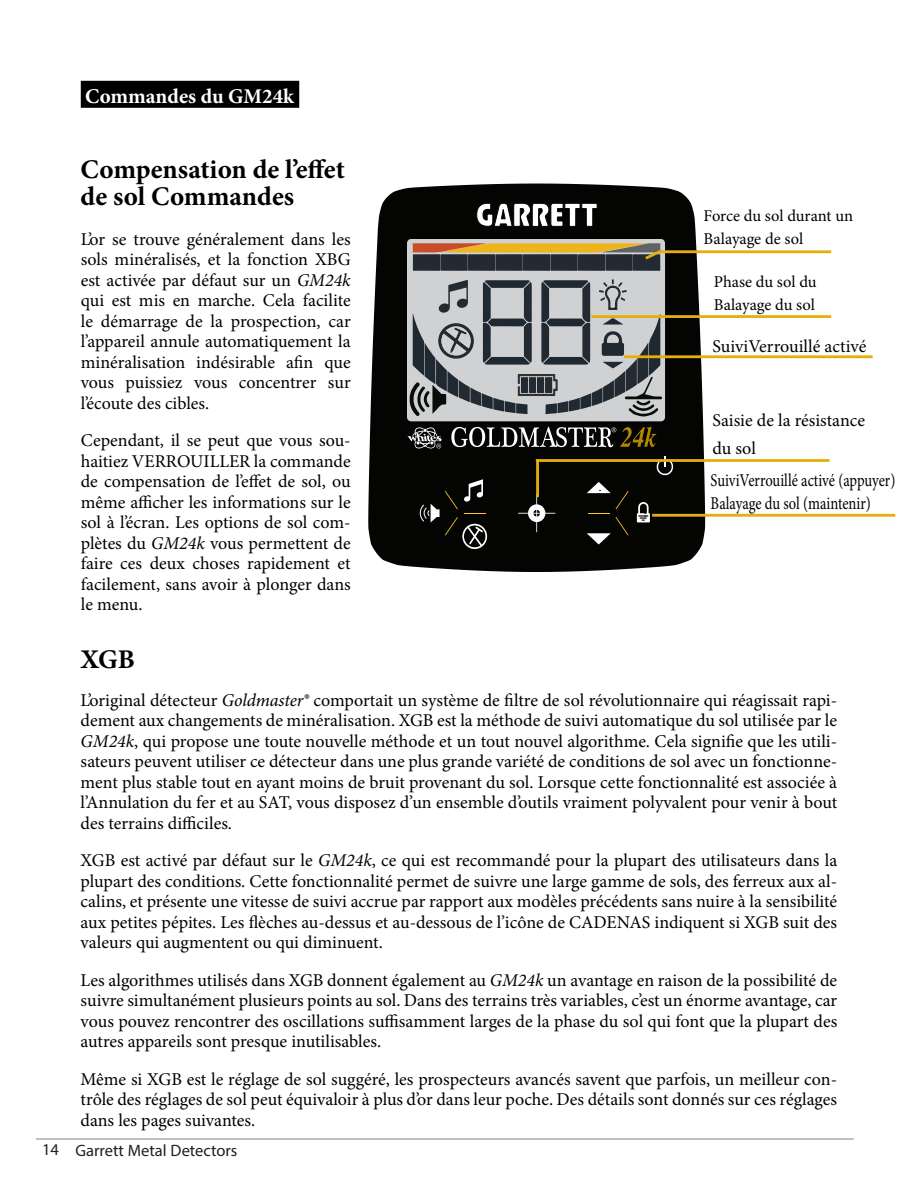
<style>
.page{position:relative;width:918px;height:1188px;background:#fff}
.page>*{position:absolute;margin:0;border:0;box-sizing:border-box;transform-origin:0 0}
.Paragraph_Style64{font:700 27px/27px "Minion Pro";color:#000}
.Paragraph_Style1{font:700 21px "Minion Pro";color:#fff}
.Paragraph_Style64-2{font:18px/20.5px "Minion Pro";color:#000;text-align:justify}
.Paragraph_Style1-2{font:18px "Minion Pro";color:#000;scale:.81 1}
.Paragraph_Style46{font:18px/27.9px "Minion Pro";color:#000}
.Paragraph_Style1-3{font:18px "Minion Pro";color:#000}
.Paragraph_Style41{font:16.5px/23.4px "Minion Pro";letter-spacing:-.005em;color:#000}
.Paragraph_Style1-4{font:16.5px/23.4px "Minion Pro";letter-spacing:-.005em;color:#000}
.t1{font:16.5px "Myriad Pro";color:#231f20}
.s1{font-style:italic}
</style>
<div class="page">
<svg style="left:368px;top:184px;width:337px;height:388px;background:#1a1a19"></svg>
<svg style="left:518px;top:494px;width:37px;height:38px"></svg>
<svg style="left:420px;top:479px;width:67px;height:70px;background:#20201d"></svg>
<svg style="left:476px;top:202px;width:128px;height:25px"></svg>
<svg style="left:408px;top:427px;width:34px;height:22px"></svg>
<svg style="left:451px;top:427px;width:205px;height:20px;background:#4f4d42"></svg>
<div style="left:407px;top:239px;width:258px;height:182px;background:#d0d1d3;border-radius:4px"></div>
<svg style="left:409px;top:279px;width:253px;height:137px"></svg>
<div style="left:81px;top:81px;width:218px;height:27px;background:#000;border:1px solid #000"></div>
<hr style="left:36px;top:1139px;width:818px;height:1px;background:#808285">
<svg style="left:656px;top:456px;width:18px;height:20px"></svg>
<svg style="left:587px;top:482px;width:42px;height:63px;background:#22221d"></svg>
<svg style="left:413px;top:243px;width:419px;height:28px"></svg>
<hr style="left:624px;top:355px;width:249px;height:3px;background:#e5ae0d">
<svg style="left:637px;top:502px;width:13px;height:20px"></svg>
<hr style="left:536px;top:460px;width:3px;height:37px;background:#e5ae0d">
<hr style="left:652px;top:514px;width:243px;height:3px;background:#e5ae0d">
<hr style="left:536px;top:459px;width:294px;height:3px;background:#e5ae0d">
<hr style="left:591px;top:315px;width:240px;height:3px;background:#e5ae0d">
<p class="Paragraph_Style1" style="left:85px;top:81px;width:210px">Commandes du GM24k</p>
<p class="Paragraph_Style64" style="left:81px;top:156px;width:266px">Compensation de l’effet de sol Commandes</p>
<p class="Paragraph_Style41" style="left:704px;top:204px;width:151px">Force du sol durant un<br>Balayage de sol</p>
<p class="Paragraph_Style64-2" style="left:81px;top:229px;width:271px">L’or se trouve généralement dans les sols minéralisés, et la fonction XBG est activée par défaut sur un <span class="s1">GM24k </span>qui est mis en marche. Cela facilite le démarrage de la prospection, car l’appareil annule automatiquement la minéralisation indésirable afin que vous puissiez vous concentrer sur l’écoute des cibles.</p>
<p class="Paragraph_Style64-2" style="left:81px;top:430px;width:271px">Cependant, il se peut que vous sou&shy;haitiez VERROUILLER la commande de compensation de l’effet de sol, ou même afficher les informations sur le sol à l’écran. Les options de sol com&shy;plètes du <span class="s1">GM24k</span> vous permettent de faire ces deux choses rapidement et facilement, sans avoir à plonger dans le menu.</p>
<p class="Paragraph_Style64" style="left:81px;top:646px;width:56px">XGB</p>
<p class="Paragraph_Style64-2" style="left:81px;top:690px;width:758px">L’original détecteur <span class="s1">Goldmaster®</span> comportait un système de filtre de sol révolutionnaire qui réagissait rapi&shy;dement aux changements de minéralisation. XGB est la méthode de suivi automatique du sol utilisée par le <span class="s1">GM24k</span>, qui propose une toute nouvelle méthode et un tout nouvel algorithme. Cela signifie que les utili&shy;sateurs peuvent utiliser ce détecteur dans une plus grande variété de conditions de sol avec un fonctionne&shy;ment plus stable tout en ayant moins de bruit provenant du sol. Lorsque cette fonctionnalité est associée à l’Annulation du fer et au SAT, vous disposez d’un ensemble d’outils vraiment polyvalent pour venir à bout des terrains difficiles.</p>
<p class="Paragraph_Style64-2" style="left:81px;top:850px;width:758px">XGB est activé par défaut sur le <span class="s1">GM24k</span>, ce qui est recommandé pour la plupart des utilisateurs dans la plupart des conditions. Cette fonctionnalité permet de suivre une large gamme de sols, des ferreux aux al&shy;calins, et présente une vitesse de suivi accrue par rapport aux modèles précédents sans nuire à la sensibilité aux petites pépites. Les flèches au-dessus et au-dessous de l’icône de CADENAS indiquent si XGB suit des valeurs qui augmentent ou qui diminuent.</p>
<p class="Paragraph_Style64-2" style="left:81px;top:970px;width:758px">Les algorithmes utilisés dans XGB donnent également au <span class="s1">GM24k</span> un avantage en raison de la possibilité de suivre simultanément plusieurs points au sol. Dans des terrains très variables, c’est un énorme avantage, car vous pouvez rencontrer des oscillations suffisamment larges de la phase du sol qui font que la plupart des autres appareils sont presque inutilisables.</p>
<p class="Paragraph_Style64-2" style="left:81px;top:1069px;width:758px">Même si XGB est le réglage de sol suggéré, les prospecteurs avancés savent que parfois, un meilleur con&shy;trôle des réglages de sol peut équivaloir à plus d’or dans leur poche. Des détails sont donnés sur ces réglages dans les pages suivantes.</p>
<p class="Paragraph_Style1-4" style="left:714px;top:270px;width:104px">Phase du sol du<br>Balayage du sol</p>
<p class="Paragraph_Style1-3" style="left:713px;top:334px;width:155px">SuiviVerrouillé activé</p>
<p class="Paragraph_Style46" style="left:713px;top:406px;width:154px">Saisie de la résistance du sol</p>
<p class="Paragraph_Style1-2" style="left:711px;top:468px;width:230px">SuiviVerrouillé activé (appuyer)</p>
<p class="Paragraph_Style1-2" style="left:711px;top:491px;width:199px">Balayage du sol (maintenir)</p>
<p class="t1" style="left:42px;top:1140px;width:197px">14 Garrett Metal Detectors</p>
</div>
